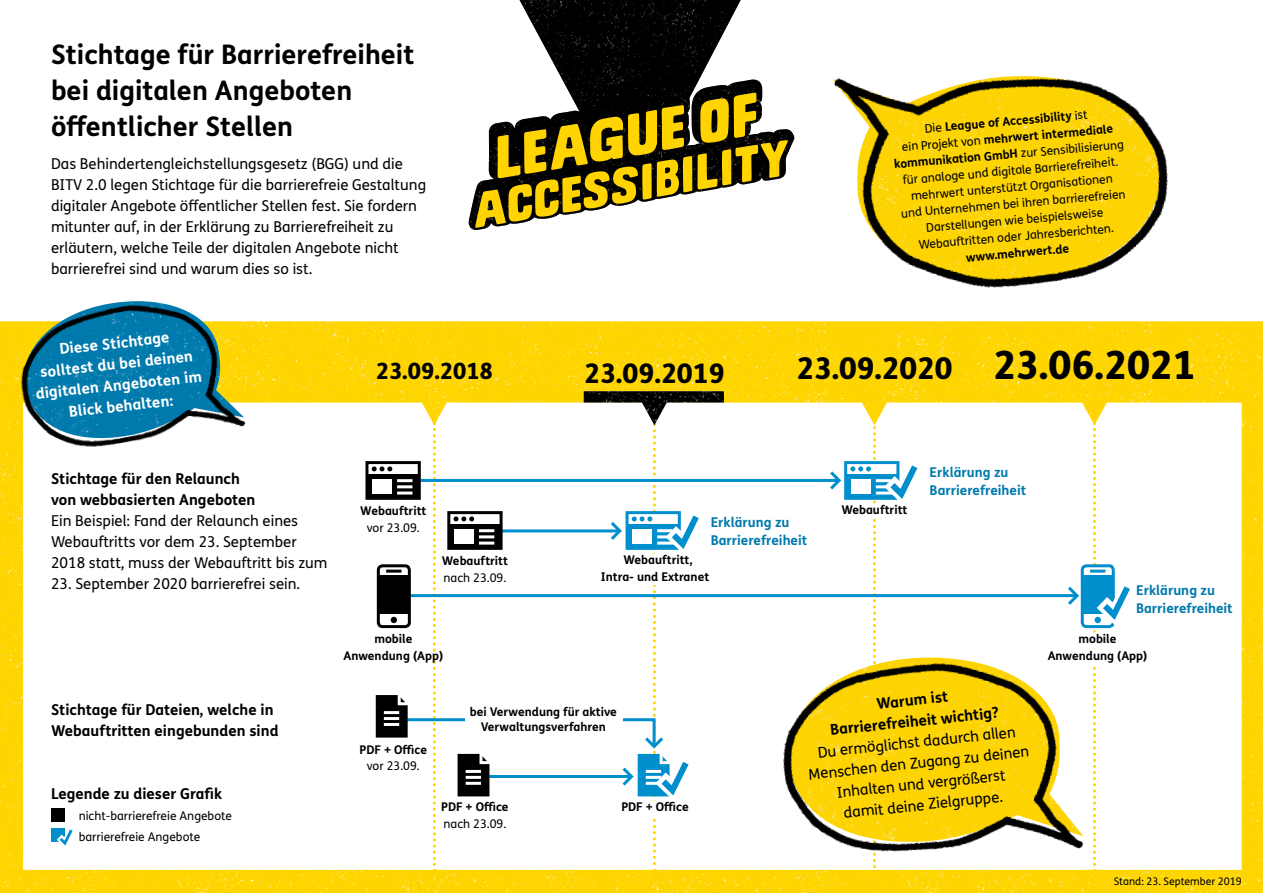
<style>
.page{position:relative;width:1263px;height:893px;background:#fff}
.page>*{position:absolute;margin:0;border:0;box-sizing:border-box;transform-origin:0 0}
.p_Stichtage{font:800 39px "FS Me Pro";color:#000}
.p_Stichtage-2{font:800 30px "FS Me Pro";color:#000}
.t1{font:700 27px/36px "FS Me Pro";color:#000}
.p_Stichtage-3{font:800 27px "FS Me Pro";color:#000}
.p_Stichtage-4{font:800 22.5px "FS Me Pro";color:#000}
.p_zentriert{font:15px/21px "FS Me Pro";color:#000}
.t2{font:700 15px/21px "FS Me Pro";color:#000}
.t3{font:700 15px/21px "FS Me Pro";color:#fff;text-align:center}
.t4{font:700 13.5px/18px "FS Me Pro";color:#007aad}
.p_Infotext{font:12px/16.5px "FS Me Pro";color:#000}
.t5{font:700 12px/16.5px "FS Me Pro";color:#000;text-align:center}
.t6{font:10.5px "FS Me Pro";color:#000}
.s1{font-weight:700}
</style>
<div class="page">
<img style="left:0;top:321px;width:1263px;height:572px">
<div style="left:51px;top:809px;width:13px;height:13px;background:#000"></div>
<svg style="left:49px;top:820px;width:32px;height:35px"></svg>
<div style="left:841px;top:504px;width:66px;height:15px;background:#fff"></div>
<img style="left:8px;top:301px;width:246px;height:157px">
<img style="left:754px;top:630px;width:362px;height:262px">
<img style="left:793px;top:76px;width:407px;height:250px">
<div style="left:1048px;top:649px;width:99px;height:15px;background:#fff"></div>
<img style="left:468px;top:0;width:327px;height:230px">
<svg style="left:475px;top:92px;width:313px;height:136px"></svg>
<div style="left:846px;top:463px;width:52px;height:35px;background:#fff"></div>
<div style="left:844px;top:461px;width:55px;height:39px;border:3px solid #008ecd"></div>
<div style="left:846px;top:474px;width:52px;height:25px;background:#008ecd"></div>
<hr style="left:420px;top:479px;width:418px;height:3px;background:#008ecd">
<svg style="left:850px;top:371px;width:72px;height:503px"></svg>
<div style="left:366px;top:461px;width:55px;height:39px;border:3px solid #000"></div>
<div style="left:367px;top:474px;width:52px;height:25px;background:#000"></div>
<svg style="left:827px;top:468px;width:16px;height:25px"></svg>
<hr style="left:395px;top:594px;width:680px;height:3px;background:#008ecd">
<svg style="left:1065px;top:373px;width:70px;height:499px"></svg>
<svg style="left:372px;top:373px;width:352px;height:499px"></svg>
<div style="left:479px;top:749px;width:13px;height:15px;border:3px solid #fff"></div>
<hr style="left:466px;top:770px;width:15px;height:3px;background:#fff">
<hr style="left:466px;top:776px;width:15px;height:3px;background:#fff">
<hr style="left:466px;top:782px;width:15px;height:3px;background:#fff">
<h1 class="t1" style="left:51px;top:35px;width:365px">Stichtage für Barrierefreiheit bei digitalen Angeboten öffentlicher Stellen</h1>
<p class="p_zentriert" style="left:51px;top:152px;width:377px">Das Behindertengleichstellungsgesetz (BGG) und die BITV 2.0 legen Stichtage für die barrierefreie Gestaltung digitaler Angebote öffentlicher Stellen fest. Sie fordern mitunter auf, in der Erklärung zu Barrierefreiheit zu erläutern, welche Teile der digitalen Angebote nicht barrierefrei sind und warum dies so ist.</p>
<p class="p_Infotext" style="left:890px;top:123px;width:232px;text-align:center;rotate:-5deg">Die <span class="s1">League of Accessibility</span> ist<br>ein Projekt von <span class="s1">mehrwert intermediale kommunikation GmbH</span> zur Sensibilisierung für analoge und digitale Barrierefreiheit. mehrwert unterstützt Organisationen<br>und Unternehmen bei ihren barrierefreien Darstellungen wie beispielsweise Webauftritten oder Jahresberichten. <span class="s1">www.mehrwert.de</span></p>
<h2 class="t3" style="left:30px;top:341px;width:168px;rotate:-6deg">Diese Stichtage solltest du bei deinen digitalen Angeboten im<br>Blick behalten:</h2>
<p class="p_Stichtage-4" style="left:376px;top:353px;width:118px">23.09.2018</p>
<p class="p_Stichtage-3" style="left:584px;top:352px;width:142px">23.09.2019</p>
<p class="p_Stichtage-2" style="left:796px;top:344px;width:157px">23.09.2020</p>
<p class="p_Stichtage" style="left:993px;top:334px;width:204px">23.06.2021</p>
<h2 class="t2" style="left:51px;top:467px;width:206px">Stichtage für den Relaunch von webbasierten Angeboten</h2>
<p class="p_zentriert" style="left:51px;top:509px;width:278px">Ein Beispiel: Fand der Relaunch eines<br>Webauftritts vor dem 23. September<br>2018 statt, muss der Webauftritt bis zum</p>
<p class="p_zentriert" style="left:51px;top:572px;width:251px">23. September 2020 barrierefrei sein.</p>
<h2 class="t2" style="left:51px;top:698px;width:229px">Stichtage für Dateien, welche in<br>Webauftritten eingebunden sind</h2>
<p class="t2" style="left:51px;top:782px;width:173px">Legende zu dieser Grafik</p>
<p class="p_Infotext" style="left:79px;top:805px;width:155px;line-height:21px">nicht-barrierefreie Angebote barrierefreie Angebote</p>
<p class="t5" style="left:360px;top:502px;width:68px">Webauftritt</p>
<p class="p_Infotext" style="left:367px;top:519px;width:55px">vor 23.09.</p>
<p class="t5" style="left:442px;top:552px;width:68px">Webauftritt</p>
<p class="p_Infotext" style="left:443px;top:569px;width:64px">nach 23.09.</p>
<p class="t5" style="left:343px;top:630px;width:101px">mobile<br>Anwendung (App)</p>
<p class="t4" style="left:711px;top:512px;width:98px">Erklärung zu<br>Barrierefreiheit</p>
<p class="t5" style="left:601px;top:551px;width:110px">Webauftritt,<br>Intra- und Extranet</p>
<p class="t5" style="left:841px;top:501px;width:68px">Webauftritt</p>
<p class="t4" style="left:930px;top:462px;width:98px">Erklärung zu<br>Barrierefreiheit</p>
<p class="t5" style="left:360px;top:740px;width:69px">PDF + Office</p>
<p class="p_Infotext" style="left:367px;top:757px;width:55px">vor 23.09.</p>
<p class="t5" style="left:470px;top:704px;width:149px;line-height:15px">bei Verwendung für aktive<br>Verwaltungsverfahren</p>
<p class="t5" style="left:441px;top:798px;width:69px">PDF + Office</p>
<p class="p_Infotext" style="left:443px;top:815px;width:64px">nach 23.09.</p>
<p class="t5" style="left:621px;top:798px;width:69px">PDF + Office</p>
<h2 class="t2" style="left:827px;top:698px;width:171px;text-align:center;rotate:-6deg">Warum ist<br>Barrierefreiheit wichtig?</h2>
<p class="p_zentriert" style="left:805px;top:743px;width:223px;text-align:center;rotate:-6deg">Du ermöglichst dadurch allen<br>Menschen den Zugang zu deinen<br>Inhalten und vergrößerst<br>damit deine Zielgruppe.</p>
<p class="t4" style="left:1136px;top:581px;width:98px">Erklärung zu<br>Barrierefreiheit</p>
<p class="t5" style="left:1048px;top:630px;width:101px">mobile<br>Anwendung (App)</p>
<p class="t6" style="left:1114px;top:874px;width:129px">Stand: 23. September 2019</p>
</div>
